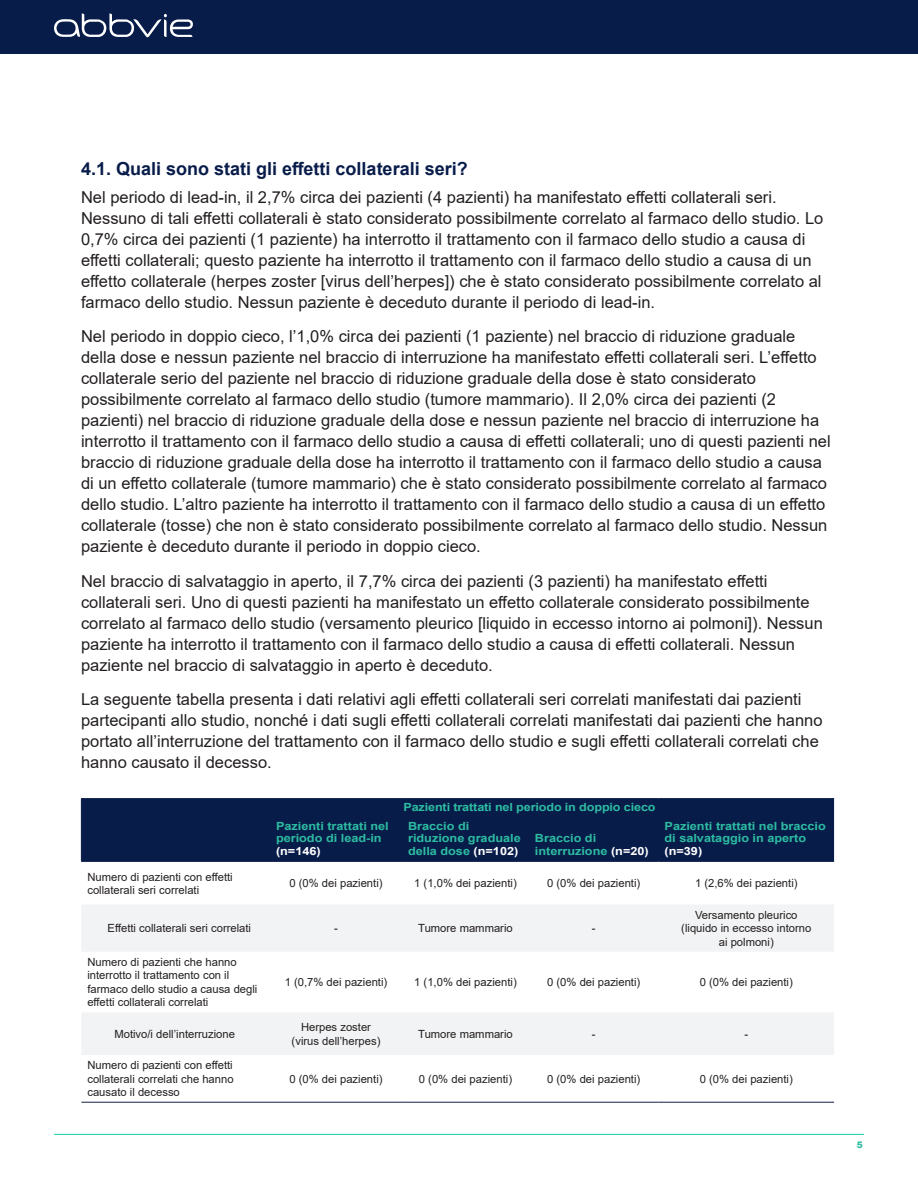
<style>
.page{position:relative;width:918px;height:1188px;background:#fff}
.page>*{position:absolute;margin:0;border:0;box-sizing:border-box;transform-origin:0 0}
.t1{font:700 18px "Arial";color:#081c4a}
.t2{font:16.5px/21px "Arial";color:#231f20}
.t3{font:11.25px/13.5px "Arial";color:#231f20}
.t4{font:700 11.25px/12.8px "Arial";color:#2dbca1;scale:1.13 1}
.t5{font:700 11.25px "Arial";color:#2dbca1;scale:1.12 1}
.t6{font:700 11.25px "Arial";color:#fff;scale:1.13 1}
.t7{font:900 9px "Arial";color:#33bda3}
.s1{color:#fff}
</style>
<div class="page">
<div style="left:0;top:0;width:918px;height:54px;background:#081c4a"></div>
<svg style="left:54px;top:13px;width:139px;height:24px"></svg>
<hr style="left:54px;top:1134px;width:810px;height:1px;background:#1ac9a8">
<div style="left:82px;top:799px;width:752px;height:61px;background:#081c4a"></div>
<div style="left:82px;top:905px;width:752px;height:46px;background:#f2f3f4"></div>
<div style="left:82px;top:1013px;width:752px;height:42px;background:#f2f3f4"></div>
<hr style="left:81px;top:799px;width:1px;height:61px;background:#081c4a">
<hr style="left:81px;top:798px;width:189px;height:1px;background:#081c4a">
<hr style="left:270px;top:798px;width:132px;height:1px;background:#081c4a">
<hr style="left:402px;top:798px;width:127px;height:1px;background:#081c4a">
<hr style="left:529px;top:798px;width:130px;height:1px;background:#081c4a">
<hr style="left:659px;top:798px;width:175px;height:1px;background:#081c4a">
<hr style="left:81px;top:860px;width:189px;height:2px;background:#081c4a">
<hr style="left:270px;top:860px;width:132px;height:2px;background:#081c4a">
<hr style="left:402px;top:860px;width:127px;height:2px;background:#081c4a">
<hr style="left:529px;top:860px;width:130px;height:2px;background:#081c4a">
<hr style="left:659px;top:860px;width:175px;height:2px;background:#081c4a">
<hr style="left:81px;top:1102px;width:189px;height:1px;background:#121c46">
<hr style="left:270px;top:1102px;width:132px;height:1px;background:#121c46">
<hr style="left:402px;top:1102px;width:127px;height:1px;background:#121c46">
<hr style="left:529px;top:1102px;width:130px;height:1px;background:#121c46">
<hr style="left:659px;top:1102px;width:175px;height:1px;background:#121c46">
<p class="t1" style="left:81px;top:156px;width:388px">4.1. Quali sono stati gli effetti collaterali seri?</p>
<p class="t2" style="left:81px;top:186px;width:744px">Nel periodo di lead-in, il 2,7% circa dei pazienti (4 pazienti) ha manifestato effetti collaterali seri.<br>Nessuno di tali effetti collaterali è stato considerato possibilmente correlato al farmaco dello studio. Lo 0,7% circa dei pazienti (1 paziente) ha interrotto il trattamento con il farmaco dello studio a causa di effetti collaterali; questo paziente ha interrotto il trattamento con il farmaco dello studio a causa di un effetto collaterale (herpes zoster [virus dell’herpes]) che è stato considerato possibilmente correlato al farmaco dello studio. Nessun paziente è deceduto durante il periodo di lead-in.</p>
<p class="t2" style="left:81px;top:326px;width:751px">Nel periodo in doppio cieco, l’1,0% circa dei pazienti (1 paziente) nel braccio di riduzione graduale della dose e nessun paziente nel braccio di interruzione ha manifestato effetti collaterali seri. L’effetto collaterale serio del paziente nel braccio di riduzione graduale della dose è stato considerato possibilmente correlato al farmaco dello studio (tumore mammario). Il 2,0% circa dei pazienti (2 pazienti) nel braccio di riduzione graduale della dose e nessun paziente nel braccio di interruzione ha interrotto il trattamento con il farmaco dello studio a causa di effetti collaterali; uno di questi pazienti nel braccio di riduzione graduale della dose ha interrotto il trattamento con il farmaco dello studio a causa di un effetto collaterale (tumore mammario) che è stato considerato possibilmente correlato al farmaco dello studio. L’altro paziente ha interrotto il trattamento con il farmaco dello studio a causa di un effetto collaterale (tosse) che non è stato considerato possibilmente correlato al farmaco dello studio. Nessun paziente è deceduto durante il periodo in doppio cieco.</p>
<p class="t2" style="left:81px;top:571px;width:743px">Nel braccio di salvataggio in aperto, il 7,7% circa dei pazienti (3 pazienti) ha manifestato effetti collaterali seri. Uno di questi pazienti ha manifestato un effetto collaterale considerato possibilmente correlato al farmaco dello studio (versamento pleurico [liquido in eccesso intorno ai polmoni]). Nessun paziente ha interrotto il trattamento con il farmaco dello studio a causa di effetti collaterali. Nessun paziente nel braccio di salvataggio in aperto è deceduto.</p>
<p class="t2" style="left:81px;top:689px;width:743px">La seguente tabella presenta i dati relativi agli effetti collaterali seri correlati manifestati dai pazienti partecipanti allo studio, nonché i dati sugli effetti collaterali correlati manifestati dai pazienti che hanno portato all’interruzione del trattamento con il farmaco dello studio e sugli effetti collaterali correlati che hanno causato il decesso.</p>
<p class="t4" style="left:276px;top:819px;width:101px">Pazienti trattati nel periodo di lead-in</p>
<p class="t6" style="left:276px;top:843px;width:41px">(n=146)</p>
<p class="t5" style="left:404px;top:799px;width:227px">Pazienti trattati nel periodo in doppio cieco</p>
<p class="t4" style="left:408px;top:819px;width:101px">Braccio di riduzione graduale della dose <span class="s1">(n=102)</span></p>
<p class="t4" style="left:535px;top:832px;width:102px">Braccio di interruzione <span class="s1">(n=20)</span></p>
<p class="t4" style="left:665px;top:819px;width:144px">Pazienti trattati nel braccio di salvataggio in aperto</p>
<p class="t6" style="left:665px;top:843px;width:35px">(n=39)</p>
<p class="t3" style="left:87px;top:870px;width:147px">Numero di pazienti con effetti collaterali seri correlati</p>
<p class="t3" style="left:289px;top:877px;width:95px">0 (0% dei pazienti)</p>
<p class="t3" style="left:414px;top:877px;width:104px">1 (1,0% dei pazienti)</p>
<p class="t3" style="left:547px;top:877px;width:95px">0 (0% dei pazienti)</p>
<p class="t3" style="left:695px;top:877px;width:104px">1 (2,6% dei pazienti)</p>
<p class="t3" style="left:108px;top:921px;width:145px">Effetti collaterali seri correlati</p>
<p class="t3" style="left:334px;top:921px;width:5px">-</p>
<p class="t3" style="left:418px;top:921px;width:96px">Tumore mammario</p>
<p class="t3" style="left:592px;top:921px;width:5px">-</p>
<p class="t3" style="left:681px;top:908px;width:132px;text-align:center">Versamento pleurico (liquido in eccesso intorno ai polmoni)</p>
<p class="t3" style="left:87px;top:955px;width:172px">Numero di pazienti che hanno interrotto il trattamento con il farmaco dello studio a causa degli effetti collaterali correlati</p>
<p class="t3" style="left:285px;top:975px;width:104px">1 (0,7% dei pazienti)</p>
<p class="t3" style="left:414px;top:975px;width:104px">1 (1,0% dei pazienti)</p>
<p class="t3" style="left:547px;top:975px;width:95px">0 (0% dei pazienti)</p>
<p class="t3" style="left:700px;top:975px;width:95px">0 (0% dei pazienti)</p>
<p class="t3" style="left:114px;top:1027px;width:122px">Motivo/i dell’interruzione</p>
<p class="t3" style="left:292px;top:1020px;width:90px;text-align:center">Herpes zoster (virus dell’herpes)</p>
<p class="t3" style="left:418px;top:1027px;width:96px">Tumore mammario</p>
<p class="t3" style="left:592px;top:1027px;width:5px">-</p>
<p class="t3" style="left:744px;top:1027px;width:5px">-</p>
<p class="t3" style="left:87px;top:1058px;width:148px;text-align:justify">Numero di pazienti con effetti collaterali correlati che hanno causato il decesso</p>
<p class="t3" style="left:289px;top:1072px;width:95px">0 (0% dei pazienti)</p>
<p class="t3" style="left:419px;top:1072px;width:95px">0 (0% dei pazienti)</p>
<p class="t3" style="left:547px;top:1072px;width:95px">0 (0% dei pazienti)</p>
<p class="t3" style="left:700px;top:1072px;width:95px">0 (0% dei pazienti)</p>
<p class="t7" style="left:857px;top:1139px;width:8px">5</p>
</div>
